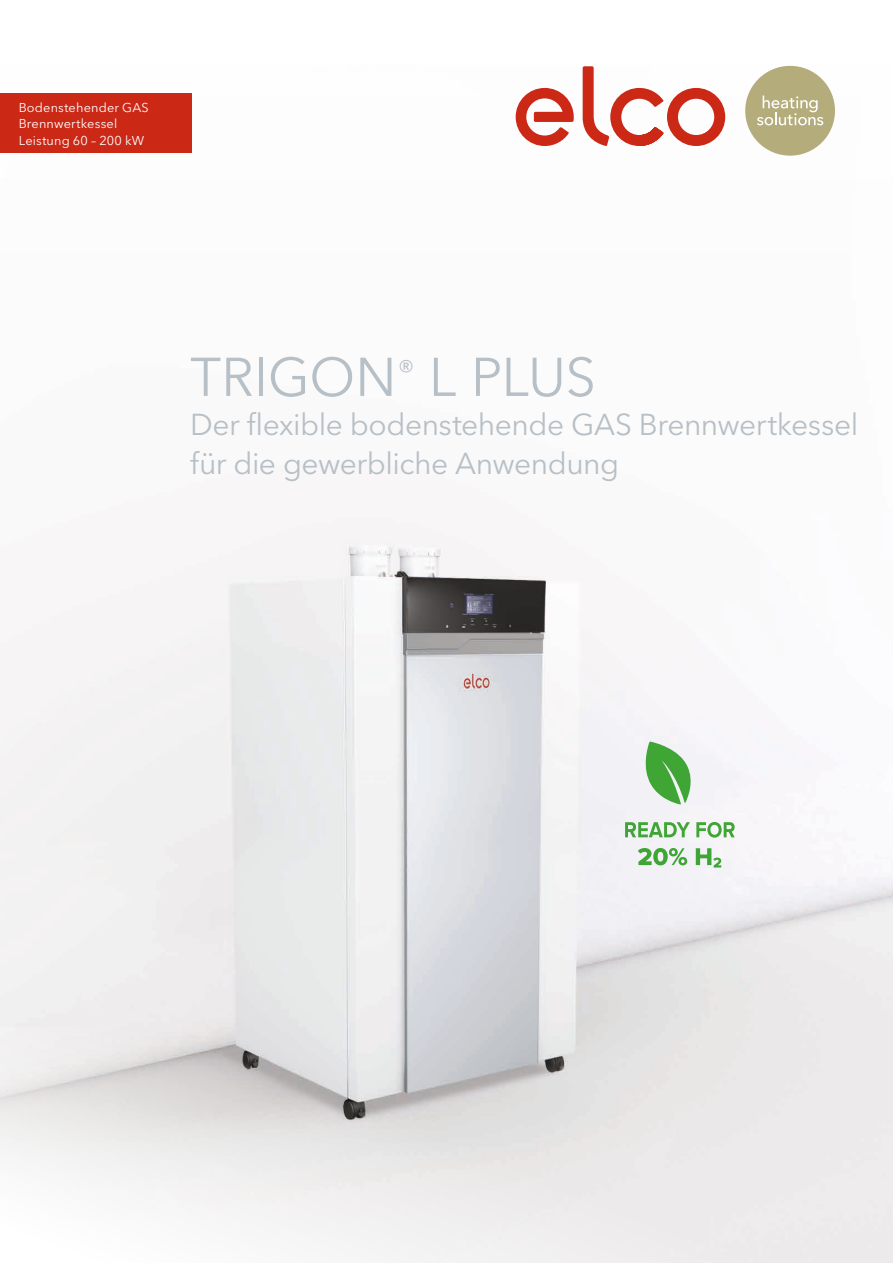
<style>
.page{position:relative;width:893px;height:1263px;background:#fff}
.page>*{position:absolute;margin:0;border:0;box-sizing:border-box;transform-origin:0 0}
.t1{font:54px "Avenir Next LT Pro";letter-spacing:-.005em;color:#b7c0c6}
.t2{font:30px/39px "Avenir Next LT Pro";letter-spacing:-.015em;color:#b7c0c6}
.t3{font:12.75px/16.5px "Avenir Next LT Pro";letter-spacing:.015em;color:#fff}
</style>
<div class="page">
<img style="left:0;top:519px;width:893px;height:508px">
<svg style="left:0;top:1027px;width:893px;height:236px;fill:#eceaea"></svg>
<div style="left:745px;top:66px;width:90px;height:90px;background:#b5ac7c;border-radius:50%"></div>
<svg style="left:757px;top:95px;width:66px;height:30px"></svg>
<svg style="left:516px;top:66px;width:209px;height:80px"></svg>
<div style="left:0;top:94px;width:191px;height:59px;background:#cb2816"></div>
<svg style="left:625px;top:822px;width:65px;height:15px"></svg>
<svg style="left:696px;top:822px;width:39px;height:16px"></svg>
<svg style="left:638px;top:848px;width:49px;height:17px"></svg>
<svg style="left:696px;top:848px;width:25px;height:19px"></svg>
<svg style="left:641px;top:741px;width:53px;height:63px"></svg>
<p class="t3" style="left:19px;top:99px;width:132px">Bodenstehender GAS<br>Brennwertkessel<br>Leistung 60 – 200 kW</p>
<h1 class="t1" style="left:190px;top:345px;width:407px">TRIGON<sup>®</sup> L PLUS</h1>
<p class="t2" style="left:190px;top:405px;width:670px">Der flexible bodenstehende GAS Brennwertkessel für die gewerbliche Anwendung</p>
</div>
